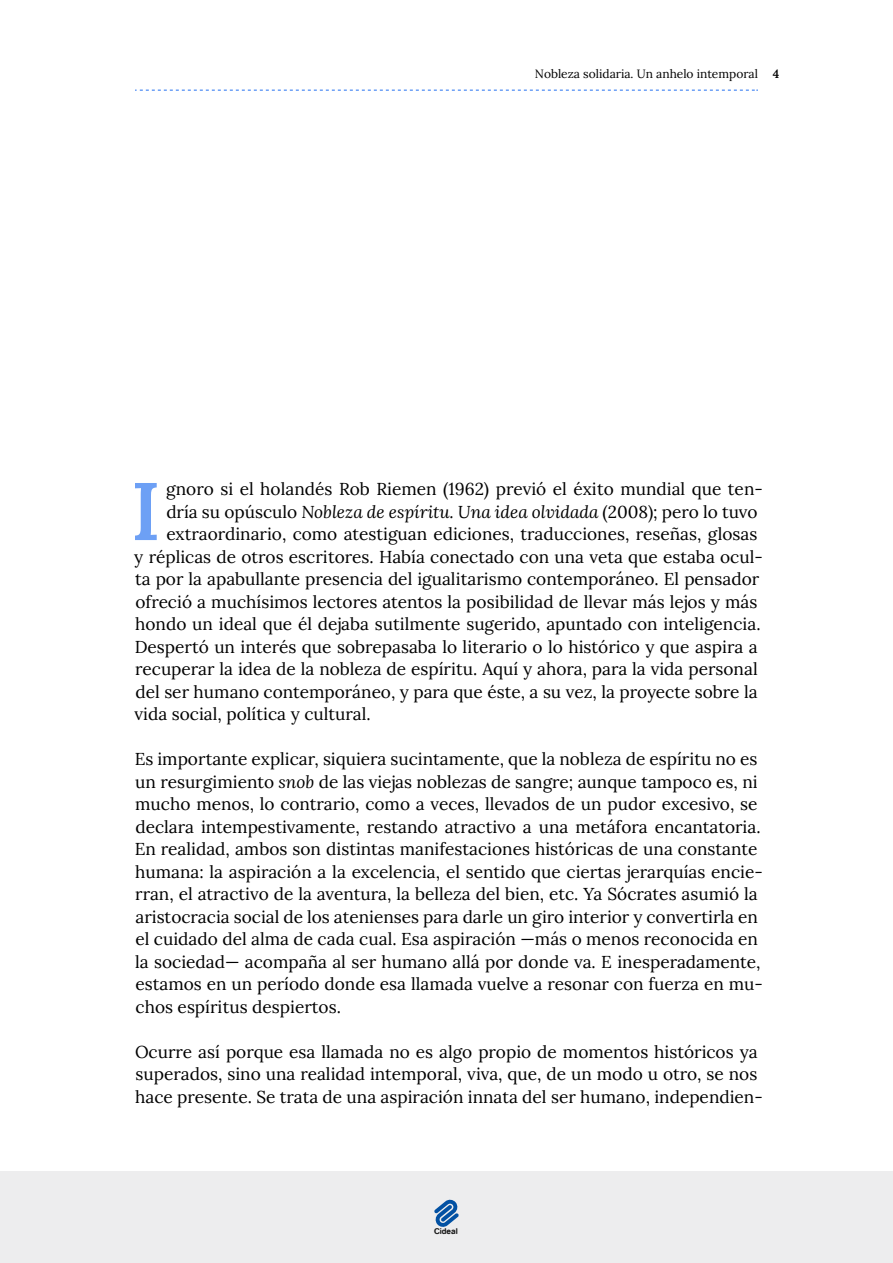
<style>
.page{position:relative;width:893px;height:1263px;background:#fff}
.page>*{position:absolute;margin:0;border:0;box-sizing:border-box;transform-origin:0 0}
.t1{font:600 81.6px "Lora";color:#6da0f5}
.t2{font:17.25px/22.5px "Lora";color:#000}
.t3{font:italic 17.25px "Lora";color:#000}
.t4{font:12px "Lora";color:#000}
.t5{font:500 8.25px "AG Book Rounded";color:#1c1c1c}
.s1{font-weight:600}
.s2{font-style:normal}
.s3{font-style:italic}
</style>
<div class="page">
<div style="left:0;top:1171px;width:893px;height:92px;background:#ededee"></div>
<svg style="left:434px;top:1199px;width:25px;height:28px"></svg>
<svg style="left:135px;top:89px;width:623px;height:2px"></svg>
<p class="t4" style="left:535px;top:64px;width:246px">Nobleza solidaria. Un anhelo intemporal <span class="s1">4</span></p>
<h1 class="t1" style="left:131px;top:449px;width:32px">I</h1>
<p class="t2" style="left:166px;top:476px;width:598px">gnoro si el holandés Rob Riemen (1962) previó el éxito mundial que ten-</p>
<p class="t3" style="left:166px;top:499px;width:593px"><span class="s2">dría su opúsculo</span> Nobleza de espíritu. Una idea olvidada <span class="s2">(2008); pero lo tuvo</span></p>
<p class="t2" style="left:166px;top:521px;width:593px">extraordinario, como atestiguan ediciones, traducciones, reseñas, glosas</p>
<p class="t2" style="left:134px;top:544px;width:630px">y réplicas de otros escritores. Había conectado con una veta que estaba ocul-</p>
<p class="t2" style="left:135px;top:566px;width:626px">ta por la apabullante presencia del igualitarismo contemporáneo. El pensador</p>
<p class="t2" style="left:136px;top:589px;width:623px">ofreció a muchísimos lectores atentos la posibilidad de llevar más lejos y más</p>
<p class="t2" style="left:135px;top:611px;width:627px">hondo un ideal que él dejaba sutilmente sugerido, apuntado con inteligencia.</p>
<p class="t2" style="left:135px;top:634px;width:624px">Despertó un interés que sobrepasaba lo literario o lo histórico y que aspira a</p>
<p class="t2" style="left:135px;top:656px;width:624px">recuperar la idea de la nobleza de espíritu. Aquí y ahora, para la vida personal</p>
<p class="t2" style="left:135px;top:679px;width:624px">del ser humano contemporáneo, y para que éste, a su vez, la proyecte sobre la</p>
<p class="t2" style="left:134px;top:701px;width:238px">vida social, política y cultural.</p>
<p class="t2" style="left:135px;top:746px;width:630px">Es importante explicar, siquiera sucintamente, que la nobleza de espíritu no es un resurgimiento <span class="s3">snob</span> de las viejas noblezas de sangre; aunque tampoco es, ni mucho menos, lo contrario, como a veces, llevados de un pudor excesivo, se declara intempestivamente, restando atractivo a una metáfora encantatoria.<br>En realidad, ambos son distintas manifestaciones históricas de una constante humana: la aspiración a la excelencia, el sentido que ciertas jerarquías encie&shy;rran, el atractivo de la aventura, la belleza del bien, etc. Ya Sócrates asumió la aristocracia social de los atenienses para darle un giro interior y convertirla en el cuidado del alma de cada cual. Esa aspiración —más o menos reconocida en la sociedad— acompaña al ser humano allá por donde va. E inesperadamente, estamos en un período donde esa llamada vuelve a resonar con fuerza en mu&shy;chos espíritus despiertos.</p>
<p class="t2" style="left:135px;top:1039px;width:629px">Ocurre así porque esa llamada no es algo propio de momentos históricos ya superados, sino una realidad intemporal, viva, que, de un modo u otro, se nos hace presente. Se trata de una aspiración innata del ser humano, independien-</p>
<p class="t5" style="left:434px;top:1226px;width:25px">Cideal</p>
</div>
